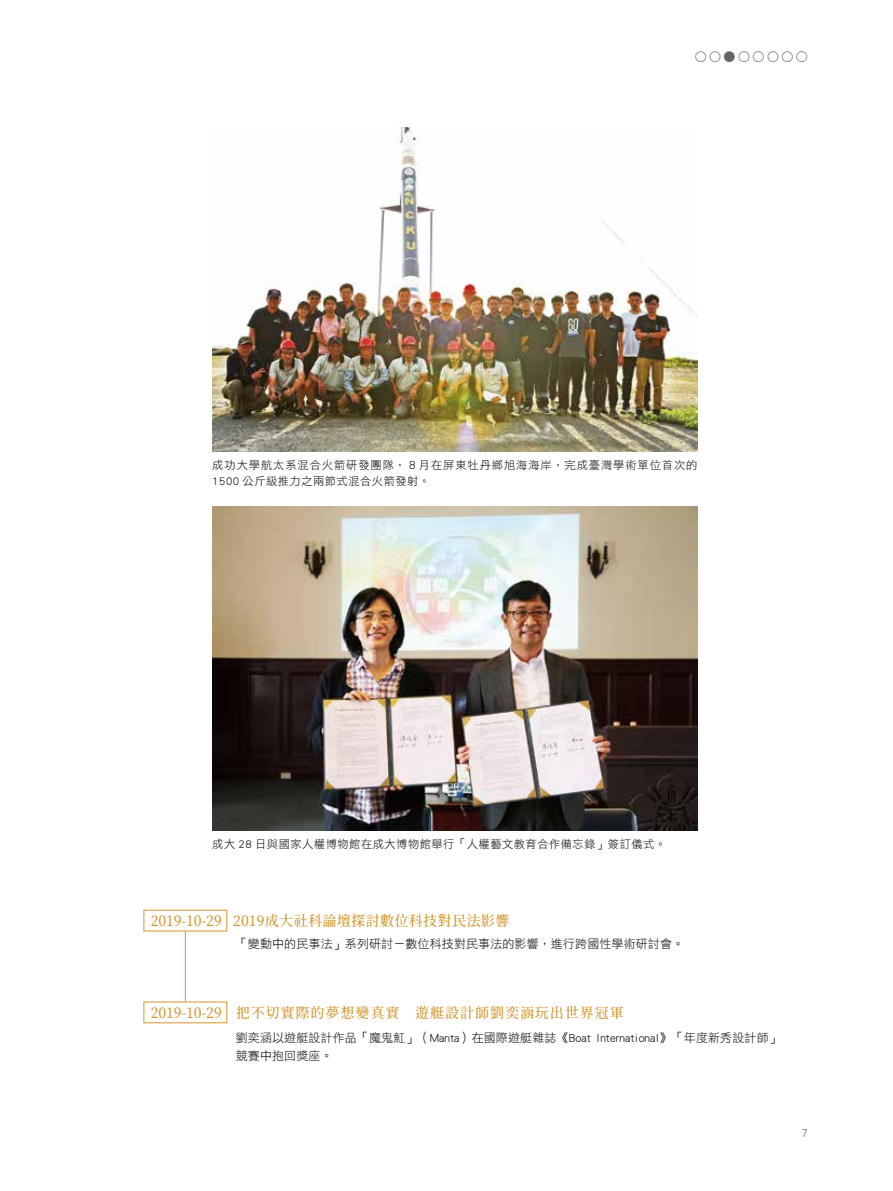
<style>
.page{position:relative;width:893px;height:1191px;background:#fff}
.page>*{position:absolute;margin:0;border:0;box-sizing:border-box;transform-origin:0 0}
.t1{font:500 14.25px "Gen Wan Min TW";letter-spacing:.05em;color:#d2962f}
.t2{font:500 14.25px "Gen Wan Min TW";letter-spacing:.01em;color:#d2962f}
.t3{font:12px/18px "DF Li Hei Std W3";letter-spacing:.01em;color:#000}
.t4{font:12px "DF Li Hei Std W3";color:#656464}
.t5{font:11.25px/16.5px "DF Li Hei Std W3";letter-spacing:.08em;color:#000}
.t6{font:11.25px "DF Li Hei Std W3";letter-spacing:.045em;color:#000}
</style>
<div class="page">
<hr style="left:185px;top:918px;width:1px;height:95px;background:#d2962f">
<div style="left:144px;top:1001px;width:83px;height:22px;background:#fff"></div>
<div style="left:144px;top:909px;width:83px;height:22px;background:#fff"></div>
<img style="left:212px;top:128px;width:486px;height:324px">
<img style="left:212px;top:507px;width:486px;height:323px">
<p class="t4" style="left:695px;top:51px;width:115px">○○●○○○○○</p>
<p class="t5" style="left:212px;top:456px;width:487px">成功大學航太系混合火箭研發團隊，８月在屏東牡丹鄉旭海海岸，完成臺灣學術單位首次的<br>1500 公斤級推力之兩節式混合火箭發射。</p>
<p class="t6" style="left:212px;top:837px;width:455px">成大 28 日與國家人權博物館在成大博物館舉行「人權藝文教育合作備忘錄」簽訂儀式。</p>
<p class="t2" style="left:151px;top:912px;width:360px">2019-10-29 2019成大社科論壇探討數位科技對民法影響</p>
<p class="t3" style="left:236px;top:935px;width:450px">「變動中的民事法」系列研討－數位科技對民事法的影響，進行跨國性學術研討會。</p>
<p class="t1" style="left:151px;top:1005px;width:475px">2019-10-29 把不切實際的夢想變真實　遊艇設計師劉奕涵玩出世界冠軍</p>
<p class="t3" style="left:236px;top:1028px;width:546px">劉奕涵以遊艇設計作品「魔鬼魟」（Manta）在國際遊艇雜誌《Boat International》「年度新秀設計師」競賽中抱回獎座。</p>
<p class="t4" style="left:801px;top:1126px;width:8px">7</p>
</div>
